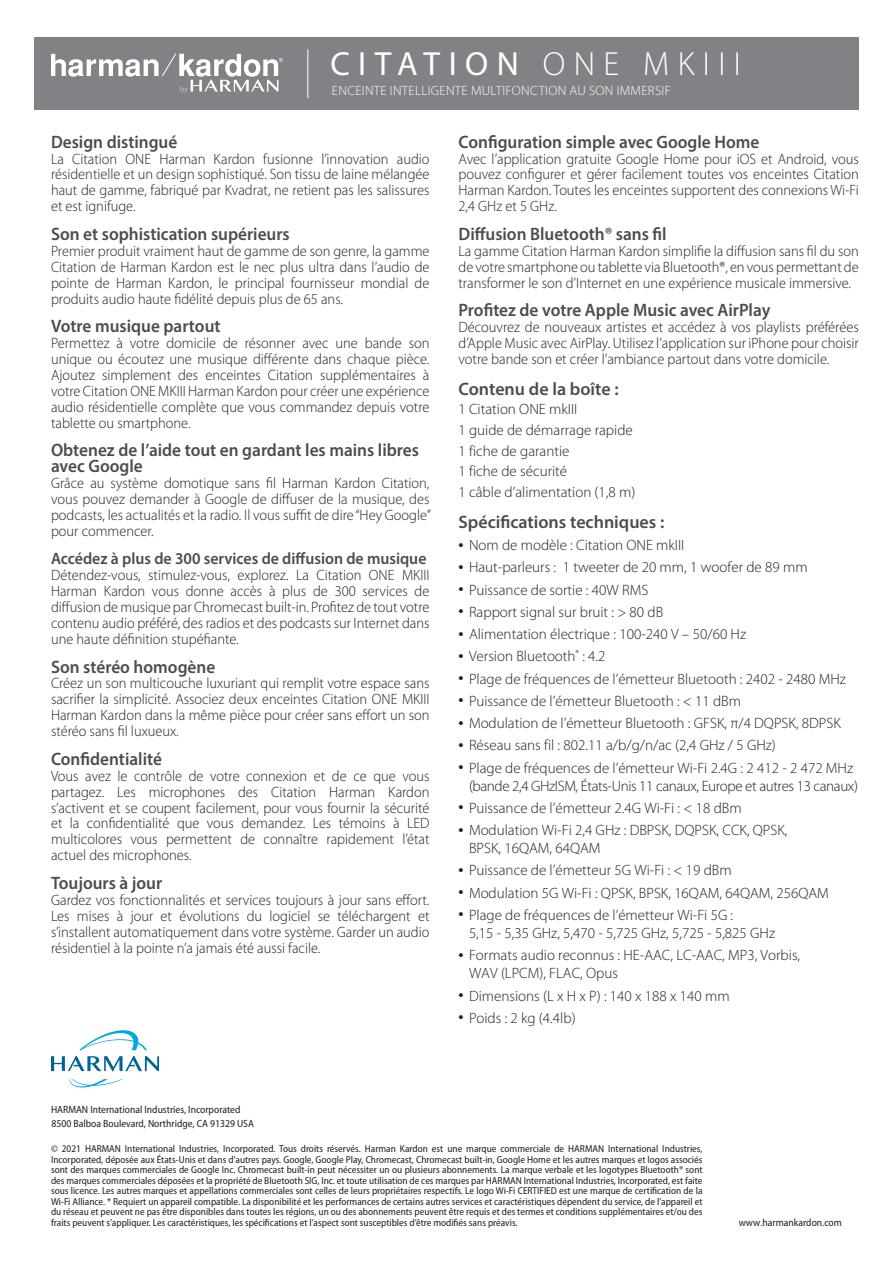
<style>
.page{position:relative;width:893px;height:1263px;background:#fff}
.page>*{position:absolute;margin:0;border:0;box-sizing:border-box;transform-origin:0 0}
.t1{font:33.6px "Myriad Pro";letter-spacing:.25em;color:#fff}
.t2{font:600 18px/15.9px "Myriad Pro";color:#4b4c4d;scale:.96 1}
.t3{font:600 18px "Myriad Pro";color:#4b4c4d}
.t4{font:600 16.5px "Myriad Pro";color:#4b4c4d;scale:.96 1}
.t5{font:300 15px/15.9px "Myriad Pro";color:#231f20;text-align:justify;scale:.96 1}
.t6{font:300 15px/18px "Myriad Pro";color:#231f20}
.t7{font:300 15px/18px "Myriad Pro";letter-spacing:-.025em;color:#231f20}
.t8{font:300 13.5px "Myriad Pro";letter-spacing:.02em;color:#fff}
.t9{font:semi-condensed 10.5px/13.5px "Myriad Pro";color:#231f20}
.t10{font:semi-condensed 10.2px/10.5px "Myriad Pro";color:#231f20;text-align:justify}
.s1{font-weight:300}
.s2{font-weight:700}
</style>
<div class="page">
<div style="left:34px;top:37px;width:825px;height:72px;background:#808285"></div>
<hr style="left:307px;top:49px;width:1px;height:49px;background:#fff">
<svg style="left:51px;top:54px;width:232px;height:39px"></svg>
<svg style="left:79px;top:1030px;width:68px;height:20px"></svg>
<svg style="left:69px;top:1079px;width:54px;height:9px"></svg>
<svg style="left:51px;top:1056px;width:108px;height:15px"></svg>
<p class="t1" style="left:330px;top:45px;width:412px">CITATION <span class="s1">ONE MKIII</span></p>
<p class="t8" style="left:332px;top:83px;width:340px">ENCEINTE INTELLIGENTE MULTIFONCTION AU SON IMMERSIF</p>
<p class="t2" style="left:51px;top:133px;width:133px">Design distingué</p>
<p class="t5" style="left:51px;top:151px;width:396px">La Citation ONE Harman Kardon fusionne l’innovation audio résidentielle et un design sophistiqué. Son tissu de laine mélangée haut de gamme, fabriqué par Kvadrat, ne retient pas les salissures et est ignifuge.</p>
<p class="t2" style="left:51px;top:225px;width:250px">Son et sophistication supérieurs</p>
<p class="t5" style="left:51px;top:243px;width:396px">Premier produit vraiment haut de gamme de son genre, la gamme Citation de Harman Kardon est le nec plus ultra dans l’audio de pointe de Harman Kardon, le principal fournisseur mondial de produits audio haute fidélité depuis plus de 65 ans.</p>
<p class="t2" style="left:51px;top:318px;width:178px">Votre musique partout</p>
<p class="t5" style="left:51px;top:335px;width:396px">Permettez à votre domicile de résonner avec une bande son unique ou écoutez une musique différente dans chaque pièce.<br>Ajoutez simplement des enceintes Citation supplémentaires à votre Citation ONE MKIII Harman Kardon pour créer une expérience audio résidentielle complète que vous commandez depuis votre tablette ou smartphone.</p>
<p class="t2" style="left:51px;top:442px;width:385px">Obtenez de l’aide tout en gardant les mains libres avec Google</p>
<p class="t5" style="left:51px;top:475px;width:397px">Grâce au système domotique sans fil Harman Kardon Citation, vous pouvez demander à Google de diffuser de la musique, des podcasts, les actualités et la radio. Il vous suffit de dire “Hey Google” pour commencer.</p>
<p class="t4" style="left:51px;top:548px;width:393px">Accédez à plus de 300 services de diffusion de musique</p>
<p class="t5" style="left:51px;top:568px;width:396px">Détendez-vous, stimulez-vous, explorez. La Citation ONE MKIII Harman Kardon vous donne accès à plus de 300 services de diffusion de musique par Chromecast built-in. Profitez de tout votre contenu audio préféré, des radios et des podcasts sur Internet dans une haute définition stupéfiante.</p>
<p class="t2" style="left:51px;top:658px;width:173px">Son stéréo homogène</p>
<p class="t5" style="left:51px;top:676px;width:396px">Créez un son multicouche luxuriant qui remplit votre espace sans sacrifier la simplicité. Associez deux enceintes Citation ONE MKIII Harman Kardon dans la même pièce pour créer sans effort un son stéréo sans fil luxueux.</p>
<p class="t2" style="left:51px;top:750px;width:117px">Confidentialité</p>
<p class="t5" style="left:51px;top:768px;width:396px">Vous avez le contrôle de votre connexion et de ce que vous partagez. Les microphones des Citation Harman Kardon s’activent et se coupent facilement, pour vous fournir la sécurité et la confidentialité que vous demandez. Les témoins à LED multicolores vous permettent de connaître rapidement l’état actuel des microphones.</p>
<p class="t2" style="left:51px;top:874px;width:117px">Toujours à jour</p>
<p class="t5" style="left:51px;top:892px;width:396px">Gardez vos fonctionnalités et services toujours à jour sans effort.<br>Les mises à jour et évolutions du logiciel se téléchargent et s’installent automatiquement dans votre système. Garder un audio résidentiel à la pointe n’a jamais été aussi facile.</p>
<p class="t2" style="left:458px;top:133px;width:315px">Configuration simple avec Google Home</p>
<p class="t5" style="left:458px;top:151px;width:418px">Avec l’application gratuite Google Home pour iOS et Android, vous pouvez configurer et gérer facilement toutes vos enceintes Citation Harman Kardon. Toutes les enceintes supportent des connexions Wi-Fi 2,4 GHz et 5 GHz.</p>
<p class="t2" style="left:458px;top:225px;width:218px">Diffusion Bluetooth® sans fil</p>
<p class="t5" style="left:458px;top:243px;width:418px">La gamme Citation Harman Kardon simplifie la diffusion sans fil du son de votre smartphone ou tablette via Bluetooth®, en vous permettant de transformer le son d’Internet en une expérience musicale immersive.</p>
<p class="t2" style="left:458px;top:302px;width:326px">Profitez de votre Apple Music avec AirPlay</p>
<p class="t5" style="left:458px;top:319px;width:418px">Découvrez de nouveaux artistes et accédez à vos playlists préférées d’Apple Music avec AirPlay. Utilisez l’application sur iPhone pour choisir votre bande son et créer l’ambiance partout dans votre domicile.</p>
<p class="t3" style="left:458px;top:377px;width:162px">Contenu de la boîte :</p>
<p class="t6" style="left:458px;top:400px;width:120px">1 Citation ONE mkIII</p>
<p class="t6" style="left:458px;top:421px;width:176px">1 guide de démarrage rapide</p>
<p class="t6" style="left:458px;top:442px;width:112px">1 fiche de garantie</p>
<p class="t6" style="left:458px;top:463px;width:110px">1 fiche de sécurité</p>
<p class="t6" style="left:458px;top:483px;width:178px">1 câble d’alimentation (1,8 m)</p>
<p class="t3" style="left:458px;top:510px;width:207px">Spécifications techniques :</p>
<p class="t6" style="left:458px;top:536px;width:227px"><span class="s2">•</span> Nom de modèle : Citation ONE mkIII</p>
<p class="t6" style="left:458px;top:559px;width:351px"><span class="s2">•</span> Haut-parleurs : 1 tweeter de 20 mm, 1 woofer de 89 mm</p>
<p class="t6" style="left:458px;top:581px;width:191px"><span class="s2">•</span> Puissance de sortie : 40W RMS</p>
<p class="t6" style="left:458px;top:603px;width:206px"><span class="s2">•</span> Rapport signal sur bruit : &gt; 80 dB</p>
<p class="t6" style="left:458px;top:625px;width:289px"><span class="s2">•</span> Alimentation électrique : 100-240 V – 50/60 Hz</p>
<p class="t6" style="left:458px;top:648px;width:149px"><span class="s2">•</span> Version Bluetooth<sup>®</sup> : 4.2</p>
<p class="t6" style="left:458px;top:670px;width:389px"><span class="s2">•</span> Plage de fréquences de l’émetteur Bluetooth : 2402 - 2480 MHz</p>
<p class="t6" style="left:458px;top:692px;width:284px"><span class="s2">•</span> Puissance de l’émetteur Bluetooth : &lt; 11 dBm</p>
<p class="t6" style="left:458px;top:714px;width:384px"><span class="s2">•</span> Modulation de l’émetteur Bluetooth : GFSK, π/4 DQPSK, 8DPSK</p>
<p class="t6" style="left:458px;top:737px;width:319px"><span class="s2">•</span> Réseau sans fil : 802.11 a/b/g/n/ac (2,4 GHz / 5 GHz)</p>
<p class="t7" style="left:469px;top:759px;width:390px;text-indent:-10px"><span class="s2">•</span> Plage de fréquences de l’émetteur Wi-Fi 2.4G : 2 412 - 2 472 MHz (bande 2,4 GHzISM, États-Unis 11 canaux, Europe et autres 13 canaux)</p>
<p class="t6" style="left:458px;top:799px;width:285px"><span class="s2">•</span> Puissance de l’émetteur 2.4G Wi-Fi : &lt; 18 dBm</p>
<p class="t6" style="left:469px;top:821px;width:320px;text-indent:-10px"><span class="s2">•</span> Modulation Wi-Fi 2,4 GHz : DBPSK, DQPSK, CCK, QPSK,<br>BPSK, 16QAM, 64QAM</p>
<p class="t6" style="left:458px;top:862px;width:275px"><span class="s2">•</span> Puissance de l’émetteur 5G Wi-Fi : &lt; 19 dBm</p>
<p class="t6" style="left:458px;top:884px;width:372px"><span class="s2">•</span> Modulation 5G Wi-Fi : QPSK, BPSK, 16QAM, 64QAM, 256QAM</p>
<p class="t6" style="left:469px;top:906px;width:308px;text-indent:-10px"><span class="s2">•</span> Plage de fréquences de l’émetteur Wi-Fi 5G :<br>5,15 - 5,35 GHz, 5,470 - 5,725 GHz, 5,725 - 5,825 GHz</p>
<p class="t6" style="left:469px;top:946px;width:333px;text-indent:-10px"><span class="s2">•</span> Formats audio reconnus : HE-AAC, LC-AAC, MP3, Vorbis,<br>WAV (LPCM), FLAC, Opus</p>
<p class="t6" style="left:458px;top:987px;width:273px"><span class="s2">•</span> Dimensions (L x H x P) : 140 x 188 x 140 mm</p>
<p class="t6" style="left:458px;top:1009px;width:119px"><span class="s2">•</span> Poids : 2 kg (4.4lb)</p>
<p class="t9" style="left:51px;top:1103px;width:204px">HARMAN International Industries, Incorporated<br>8500 Balboa Boulevard, Northridge, CA 91329 USA</p>
<p class="t10" style="left:51px;top:1144px;width:653px">© 2021 HARMAN International Industries, Incorporated. Tous droits réservés. Harman Kardon est une marque commerciale de HARMAN International Industries, Incorporated, déposée aux États-Unis et dans d’autres pays. Google, Google Play, Chromecast, Chromecast built-in, Google Home et les autres marques et logos associés sont des marques commerciales de Google Inc. Chromecast built-in peut nécessiter un ou plusieurs abonnements. La marque verbale et les logotypes Bluetooth® sont des marques commerciales déposées et la propriété de Bluetooth SIG, Inc. et toute utilisation de ces marques par HARMAN International Industries, Incorporated, est faite sous licence. Les autres marques et appellations commerciales sont celles de leurs propriétaires respectifs. Le logo Wi-Fi CERTIFIED est une marque de certification de la Wi-Fi Alliance. * Requiert un appareil compatible. La disponibilité et les performances de certains autres services et caractéristiques dépendent du service, de l’appareil et du réseau et peuvent ne pas être disponibles dans toutes les régions, un ou des abonnements peuvent être requis et des termes et conditions supplémentaires et/ou des fraits peuvent s’appliquer. Les caractéristiques, les spécifications et l’aspect sont susceptibles d’être modifiés sans préavis.</p>
<p class="t9" style="left:739px;top:1216px;width:105px">www.harmankardon.com</p>
</div>
